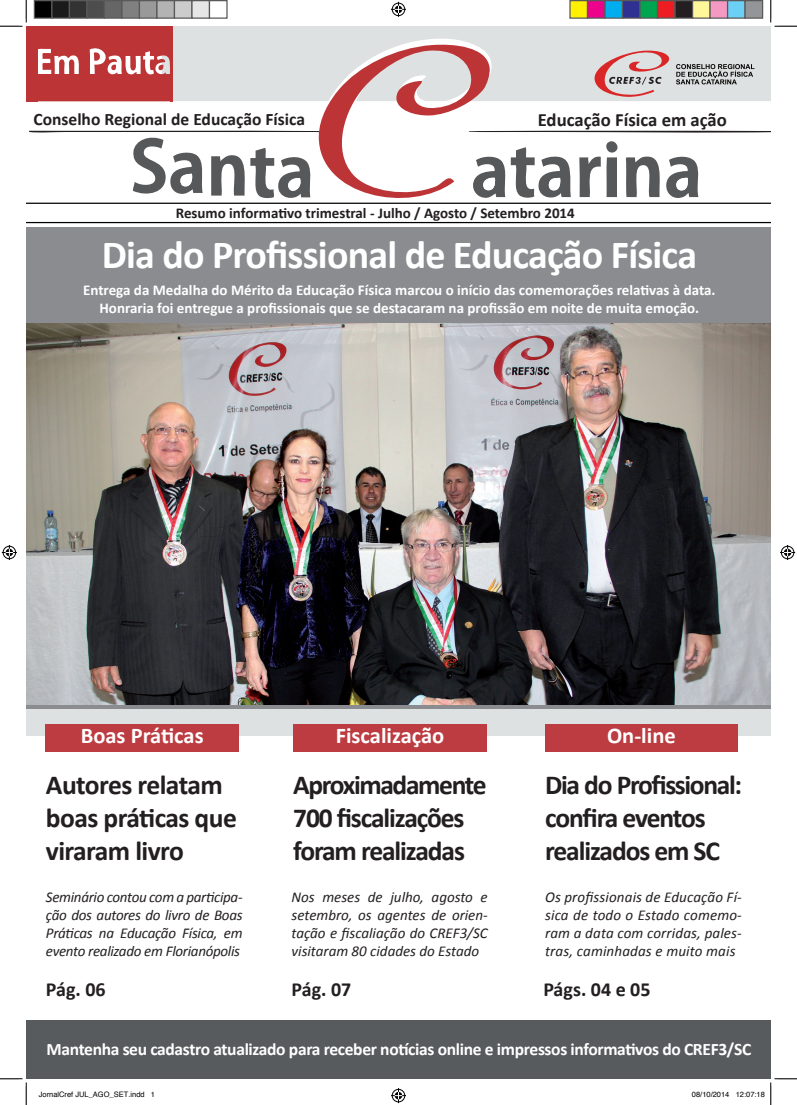
<style>
.page{position:relative;width:797px;height:1105px;background:#fff}
.page>*{position:absolute;margin:0;border:0;box-sizing:border-box;transform-origin:0 0}
.t1{font:700 40px "Calibri";letter-spacing:-.02em;color:#fff}
.t2{font:700 27.5px/33px "Calibri";letter-spacing:-.04em;color:#231f20}
.t3{font:700 27.5px/33px "Calibri";letter-spacing:-.02em;color:#231f20}
.t4{font:700 22.5px "Calibri";color:#fff}
.t5{font:700 20px "Calibri";color:#231f20}
.t6{font:700 18.75px "Calibri";color:#231f20}
.t7{font:700 17.5px "Calibri";letter-spacing:-.02em;color:#fff}
.t8{font:700 17.5px "Calibri";color:#231f20}
.t9{font:italic 15px/18px "Calibri";color:#231f20;text-align:justify}
.t10{font:700 15px/18px "Calibri";color:#fff;text-align:center}
.t11{font:700 15px "Calibri";color:#231f20}
.t12{font:7.5px "Helvetica";color:#000}
</style>
<div class="page">
<div style="left:26px;top:709px;width:744px;height:26px;background:#dee1e1"></div>
<div style="left:26px;top:1020px;width:744px;height:59px;background:#575b5d"></div>
<div style="left:26px;top:227px;width:744px;height:482px;background:#8a8c8f"></div>
<div style="left:46px;top:725px;width:192px;height:26px;background:#bc3c41"></div>
<div style="left:294px;top:725px;width:192px;height:26px;background:#bc3c41"></div>
<div style="left:545px;top:725px;width:192px;height:26px;background:#bc3c41"></div>
<img style="left:26px;top:324px;width:744px;height:381px">
<svg style="left:0;top:1078px;width:27px;height:27px"></svg>
<svg style="left:0;top:0;width:797px;height:223px"></svg>
<svg style="left:391px;top:1088px;width:15px;height:15px"></svg>
<svg style="left:2px;top:545px;width:15px;height:15px"></svg>
<svg style="left:780px;top:545px;width:15px;height:15px"></svg>
<div style="left:34px;top:1px;width:18px;height:17px;background:#000"></div>
<div style="left:34px;top:0;width:18px;height:19px;border:1px solid #595959"></div>
<div style="left:52px;top:1px;width:17px;height:17px;background:#1a1a1a"></div>
<div style="left:51px;top:0;width:19px;height:19px;border:1px solid #595959"></div>
<div style="left:69px;top:1px;width:18px;height:17px;background:#333"></div>
<div style="left:69px;top:0;width:19px;height:19px;border:1px solid #595959"></div>
<div style="left:87px;top:1px;width:17px;height:17px;background:#4d4d4d"></div>
<div style="left:86px;top:0;width:19px;height:19px;border:1px solid #595959"></div>
<div style="left:104px;top:1px;width:18px;height:17px;background:#666"></div>
<div style="left:104px;top:0;width:18px;height:19px;border:1px solid #595959"></div>
<div style="left:122px;top:1px;width:17px;height:17px;background:#808080"></div>
<div style="left:121px;top:0;width:19px;height:19px;border:1px solid #595959"></div>
<div style="left:139px;top:1px;width:18px;height:17px;background:#999"></div>
<div style="left:139px;top:0;width:19px;height:19px;border:1px solid #595959"></div>
<div style="left:157px;top:1px;width:17px;height:17px;background:#b3b3b3"></div>
<div style="left:156px;top:0;width:19px;height:19px;border:1px solid #595959"></div>
<div style="left:174px;top:1px;width:18px;height:17px;background:#ccc"></div>
<div style="left:174px;top:0;width:18px;height:19px;border:1px solid #595959"></div>
<div style="left:192px;top:1px;width:17px;height:17px;background:#e6e6e6"></div>
<div style="left:191px;top:0;width:19px;height:19px;border:1px solid #595959"></div>
<div style="left:209px;top:1px;width:18px;height:17px;background:#fff"></div>
<div style="left:209px;top:0;width:19px;height:19px;border:1px solid #595959"></div>
<div style="left:570px;top:1px;width:17px;height:17px;background:#fff101"></div>
<div style="left:569px;top:0;width:19px;height:19px;border:1px solid #595959"></div>
<div style="left:587px;top:1px;width:18px;height:17px;background:#ed028c"></div>
<div style="left:587px;top:0;width:18px;height:19px;border:1px solid #595959"></div>
<div style="left:605px;top:1px;width:17px;height:17px;background:#00aeef"></div>
<div style="left:604px;top:0;width:19px;height:19px;border:1px solid #595959"></div>
<div style="left:622px;top:1px;width:18px;height:17px;background:#2e3092"></div>
<div style="left:622px;top:0;width:18px;height:19px;border:1px solid #595959"></div>
<div style="left:640px;top:1px;width:17px;height:17px;background:#00a54f"></div>
<div style="left:639px;top:0;width:19px;height:19px;border:1px solid #595959"></div>
<div style="left:657px;top:1px;width:18px;height:17px;background:#ee1d23"></div>
<div style="left:657px;top:0;width:18px;height:19px;border:1px solid #595959"></div>
<div style="left:675px;top:1px;width:17px;height:17px;background:#231f20"></div>
<div style="left:674px;top:0;width:19px;height:19px;border:1px solid #595959"></div>
<div style="left:692px;top:1px;width:18px;height:17px;background:#fff79a"></div>
<div style="left:692px;top:0;width:18px;height:19px;border:1px solid #595959"></div>
<div style="left:710px;top:1px;width:17px;height:17px;background:#f499c2"></div>
<div style="left:709px;top:0;width:19px;height:19px;border:1px solid #595959"></div>
<div style="left:727px;top:1px;width:18px;height:17px;background:#6bcff6"></div>
<div style="left:727px;top:0;width:18px;height:19px;border:1px solid #595959"></div>
<div style="left:745px;top:1px;width:17px;height:17px;background:#939598"></div>
<div style="left:744px;top:0;width:19px;height:19px;border:1px solid #595959"></div>
<svg style="left:736px;top:1078px;width:61px;height:27px"></svg>
<p class="t8" style="left:33px;top:108px;width:273px">Conselho Regional de Educação Física</p>
<p class="t6" style="left:538px;top:108px;width:191px">Educação Física em ação</p>
<p class="t11" style="left:176px;top:203px;width:400px">Resumo informativo trimestral - Julho / Agosto / Setembro 2014</p>
<h1 class="t1" style="left:102px;top:229px;width:597px">Dia do Profissional de Educação Física</h1>
<p class="t10" style="left:83px;top:281px;width:634px">Entrega da Medalha do Mérito da Educação Física marcou o início das comemorações relativas à data.<br>Honraria foi entregue a profissionais que se destacaram na profissão em noite de muita emoção.</p>
<h3 class="t4" style="left:81px;top:721px;width:124px">Boas Práticas</h3>
<h3 class="t4" style="left:336px;top:721px;width:110px">Fiscalização</h3>
<h3 class="t4" style="left:607px;top:721px;width:70px">On-line</h3>
<h2 class="t3" style="left:46px;top:768px;width:192px">Autores relatam boas práticas que viraram livro</h2>
<h2 class="t2" style="left:293px;top:768px;width:195px">Aproximadamente<br>700 fiscalizações foram realizadas</h2>
<h2 class="t2" style="left:545px;top:768px;width:198px">Dia do Profissional: confira eventos realizados em SC</h2>
<p class="t9" style="left:46px;top:887px;width:198px">Seminário contou com a participa&shy;ção dos autores do livro de Boas Práticas na Educação Física, em evento realizado em Florianópolis</p>
<p class="t9" style="left:291px;top:887px;width:198px">Nos meses de julho, agosto e setembro, os agentes de orien&shy;tação e fiscaliação do CREF3/SC visitaram 80 cidades do Estado</p>
<p class="t9" style="left:545px;top:887px;width:198px">Os profissionais de Educação Fí&shy;sica de todo o Estado comemo&shy;ram a data com corridas, pales&shy;tras, caminhadas e muito mais</p>
<h3 class="t5" style="left:46px;top:977px;width:61px">Pág. 06</h3>
<h3 class="t5" style="left:291px;top:977px;width:61px">Pág. 07</h3>
<h3 class="t5" style="left:543px;top:977px;width:109px">Págs. 04 e 05</h3>
<p class="t7" style="left:47px;top:1038px;width:706px">Mantenha seu cadastro atualizado para receber notícias online e impressos informativos do CREF3/SC</p>
<p class="t12" style="left:39px;top:1090px;width:118px">JornalCref JUL_AGO_SET.indd 1</p>
<p class="t12" style="left:692px;top:1090px;width:74px">08/10/2014 12:07:18</p>
</div>
